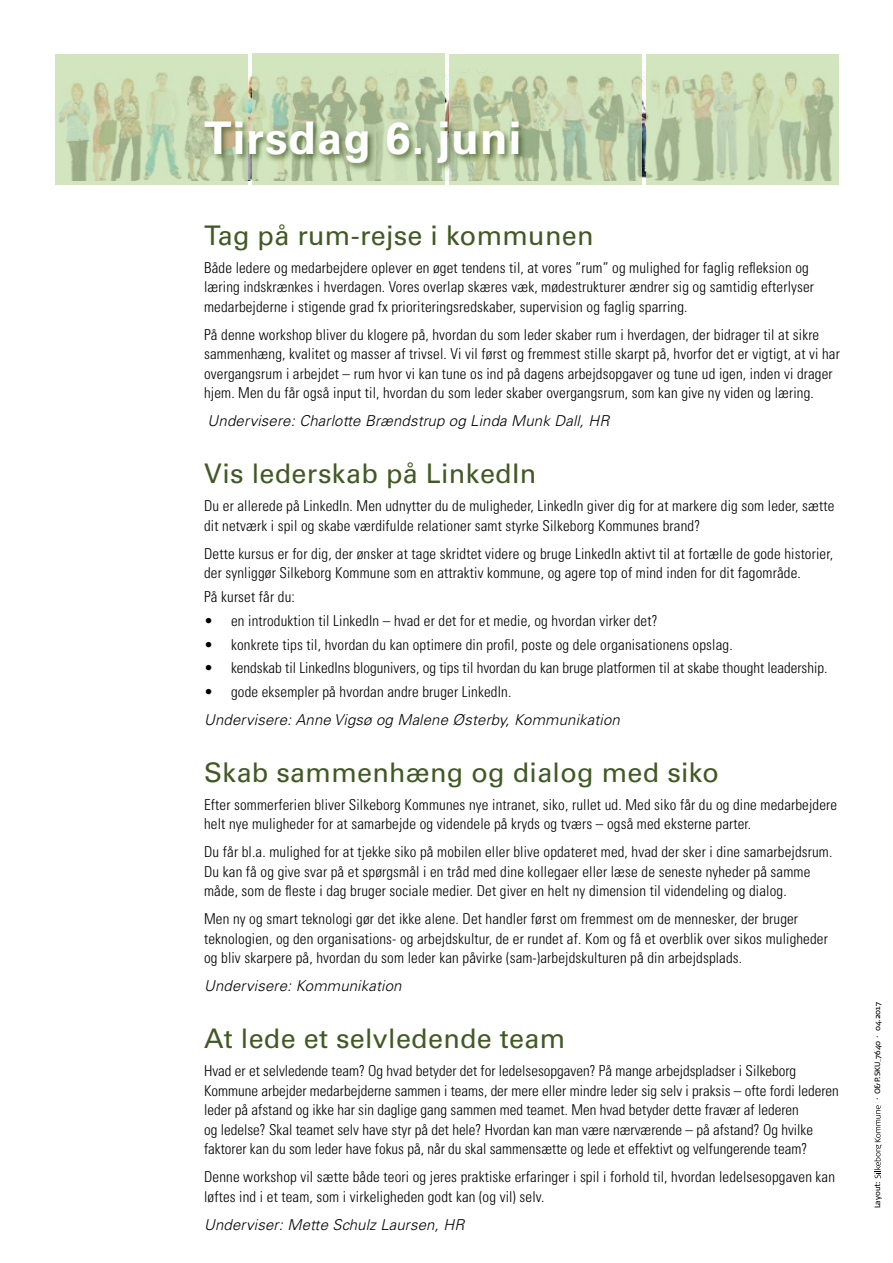
<style>
.page{position:relative;width:893px;height:1263px;background:#fff}
.page>*{position:absolute;margin:0;border:0;box-sizing:border-box;transform-origin:0 0}
.t1{font:700 45px "Univers LT Std";letter-spacing:.025em;color:#fff}
.t2{font:27px "Univers LT Std";letter-spacing:.01em;color:#415a24}
.t3{font:300 condensed 15px/19.5px "Univers LT Std";letter-spacing:.01em;color:#000}
.t4{font:italic 300 15px "Univers LT Std";letter-spacing:.01em;color:#000}
.t5{font:7.65px "Signa Normal";letter-spacing:-.005em;color:#000}
</style>
<div class="page">
<svg style="left:874px;top:1105px;width:8px;height:73px"></svg>
<svg style="left:55px;top:54px;width:193px;height:131px;background:#c7d7b0"></svg>
<svg style="left:252px;top:53px;width:193px;height:132px;background:#c4d6b0"></svg>
<svg style="left:449px;top:54px;width:193px;height:131px;background:#c3d4ae"></svg>
<svg style="left:646px;top:54px;width:193px;height:131px;background:#c5d6b0"></svg>
<div style="left:202px;top:119px;width:325px;height:53px;background:#415a24;opacity:.75"></div>
<h1 class="t1" style="left:204px;top:112px;width:319px">Tirsdag 6. juni</h1>
<h2 class="t2" style="left:204px;top:219px;width:391px">Tag på rum-rejse i kommunen</h2>
<p class="t3" style="left:204px;top:258px;width:611px">Både ledere og medarbejdere oplever en øget tendens til, at vores ”rum” og mulighed for faglig refleksion og læring indskrænkes i hverdagen. Vores overlap skæres væk, mødestrukturer ændrer sig og samtidig efterlyser medarbejderne i stigende grad fx prioriteringsredskaber, supervision og faglig sparring.</p>
<p class="t3" style="left:204px;top:325px;width:637px">På denne workshop bliver du klogere på, hvordan du som leder skaber rum i hverdagen, der bidrager til at sikre sammenhæng, kvalitet og masser af trivsel. Vi vil først og fremmest stille skarpt på, hvorfor det er vigtigt, at vi har overgangsrum i arbejdet – rum hvor vi kan tune os ind på dagens arbejdsopgaver og tune ud igen, inden vi drager hjem. Men du får også input til, hvordan du som leder skaber overgangsrum, som kan give ny viden og læring.</p>
<p class="t4" style="left:208px;top:412px;width:403px">Undervisere: Charlotte Brændstrup og Linda Munk Dall, HR</p>
<h2 class="t2" style="left:204px;top:458px;width:334px">Vis lederskab på LinkedIn</h2>
<p class="t3" style="left:204px;top:496px;width:632px">Du er allerede på LinkedIn. Men udnytter du de muligheder, LinkedIn giver dig for at markere dig som leder, sætte dit netværk i spil og skabe værdifulde relationer samt styrke Silkeborg Kommunes brand?</p>
<p class="t3" style="left:204px;top:544px;width:630px">Dette kursus er for dig, der ønsker at tage skridtet videre og bruge LinkedIn aktivt til at fortælle de gode historier, der synliggør Silkeborg Kommune som en attraktiv kommune, og agere top of mind inden for dit fagområde.</p>
<p class="t3" style="left:204px;top:587px;width:92px">På kurset får du:</p>
<p class="t3" style="left:204px;top:611px;width:455px">• en introduktion til LinkedIn – hvad er det for et medie, og hvordan virker det?</p>
<p class="t3" style="left:204px;top:634px;width:530px">• konkrete tips til, hvordan du kan optimere din profil, poste og dele organisationens opslag.</p>
<p class="t3" style="left:204px;top:658px;width:625px">• kendskab til LinkedIns blogunivers, og tips til hvordan du kan bruge platformen til at skabe thought leadership.</p>
<p class="t3" style="left:204px;top:682px;width:309px">• gode eksempler på hvordan andre bruger LinkedIn.</p>
<p class="t4" style="left:204px;top:711px;width:417px">Undervisere: Anne Vigsø og Malene Østerby, Kommunikation</p>
<h2 class="t2" style="left:204px;top:756px;width:516px">Skab sammenhæng og dialog med siko</h2>
<p class="t3" style="left:204px;top:795px;width:634px">Efter sommerferien bliver Silkeborg Kommunes nye intranet, siko, rullet ud. Med siko får du og dine medarbejdere helt nye muligheder for at samarbejde og videndele på kryds og tværs – også med eksterne parter.</p>
<p class="t3" style="left:204px;top:842px;width:630px">Du får bl.a. mulighed for at tjekke siko på mobilen eller blive opdateret med, hvad der sker i dine samarbejdsrum.<br>Du kan få og give svar på et spørgsmål i en tråd med dine kollegaer eller læse de seneste nyheder på samme måde, som de fleste i dag bruger sociale medier. Det giver en helt ny dimension til videndeling og dialog.</p>
<p class="t3" style="left:204px;top:909px;width:625px">Men ny og smart teknologi gør det ikke alene. Det handler først om fremmest om de mennesker, der bruger teknologien, og den organisations- og arbejdskultur, de er rundet af. Kom og få et overblik over sikos muligheder og bliv skarpere på, hvordan du som leder kan påvirke (sam-)arbejdskulturen på din arbejdsplads.</p>
<p class="t4" style="left:204px;top:977px;width:199px">Undervisere: Kommunikation</p>
<h2 class="t2" style="left:204px;top:1022px;width:363px">At lede et selvledende team</h2>
<p class="t3" style="left:204px;top:1061px;width:636px">Hvad er et selvledende team? Og hvad betyder det for ledelsesopgaven? På mange arbejdspladser i Silkeborg Kommune arbejder medarbejderne sammen i teams, der mere eller mindre leder sig selv i praksis – ofte fordi lederen leder på afstand og ikke har sin daglige gang sammen med teamet. Men hvad betyder dette fravær af lederen<br>og ledelse? Skal teamet selv have styr på det hele? Hvordan kan man være nærværende – på afstand? Og hvilke faktorer kan du som leder have fokus på, når du skal sammensætte og lede et effektivt og velfungerende team?</p>
<p class="t3" style="left:204px;top:1167px;width:632px">Denne workshop vil sætte både teori og jeres praktiske erfaringer i spil i forhold til, hvordan ledelsesopgaven kan løftes ind i et team, som i virkeligheden godt kan (og vil) selv.</p>
<p class="t4" style="left:204px;top:1215px;width:262px">Underviser: Mette Schulz Laursen, HR</p>
<p class="t5" style="left:873px;top:1101px;width:100px;rotate:-90deg">· O&amp;P.SKU_7640 · 04.2017</p>
<p class="t5" style="left:873px;top:1208px;width:28px;rotate:-90deg">Layout:</p>
</div>
